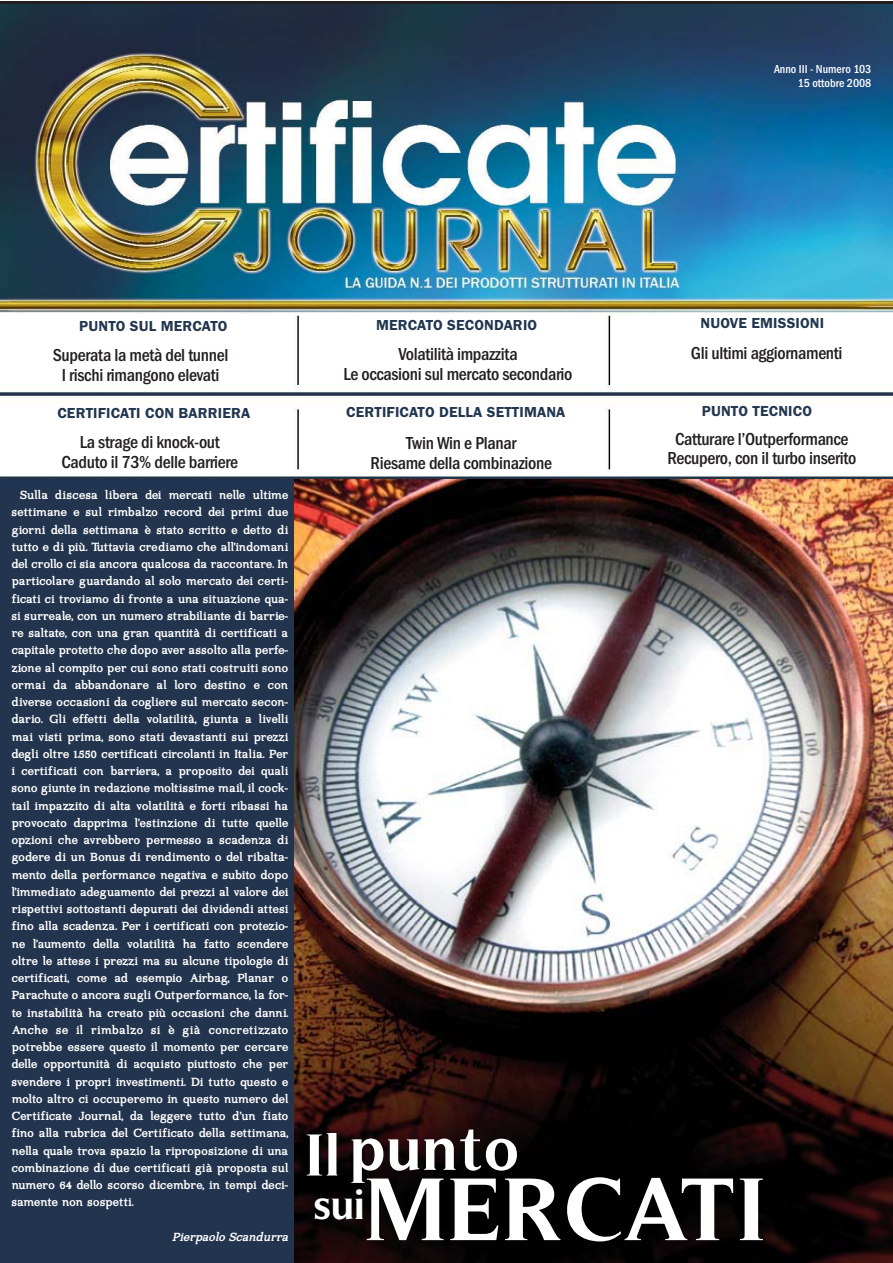
<style>
.page{position:relative;width:893px;height:1263px;background:#fff}
.page>*{position:absolute;margin:0;border:0;box-sizing:border-box;transform-origin:0 0}
.t1{font:700 90px "Timeless";letter-spacing:.015em;color:#fff}
.t2{font:700 63px "Timeless";letter-spacing:.015em;color:#fff}
.t3{font:700 60px "Timeless";color:#fff}
.t4{font:700 42px "Timeless";color:#fff}
.t5{font:500 condensed 18px/19.5px "Franklin Gothic";letter-spacing:-.02em;color:#231f20;text-align:center}
.t6{font:600 15px "Franklin Gothic";letter-spacing:.01em;color:#21364f}
.t7{font:700 13.5px/17.2px "Imprimerie";letter-spacing:-.015em;color:#fff;text-align:justify}
.t8{font:italic 700 13.5px "Imprimerie";color:#fff}
.t9{font:500 condensed 12px/14.4px "Franklin Gothic";color:#fff;text-align:right}
</style>
<div class="page">
<img style="left:0;top:4px;width:893px;height:1259px">
<img style="left:294px;top:479px;width:599px;height:784px">
<p class="t9" style="left:774px;top:63px;width:99px">Anno III - Numero 103<br>15 ottobre 2008</p>
<p class="t6" style="left:79px;top:321px;width:150px">PUNTO SUL MERCATO</p>
<h3 class="t5" style="left:53px;top:347px;width:177px">Superata la metà del tunnel<br>I rischi rimangono elevati</h3>
<p class="t6" style="left:57px;top:407px;width:194px">CERTIFICATI CON BARRIERA</p>
<h3 class="t5" style="left:61px;top:434px;width:178px">La strage di knock-out<br>Caduto il 73% delle barriere</h3>
<p class="t7" style="left:12px;top:487px;width:278px;text-indent:9px">Sulla discesa libera dei mercati nelle ultime settimane e sul rimbalzo record dei primi due giorni della settimana è stato scritto e detto di tutto e di più. Tuttavia crediamo che all’indomani del crollo ci sia ancora qualcosa da raccontare. In particolare guardando al solo mercato dei certi&shy;ficati ci troviamo di fronte a una situazione qua&shy;si surreale, con un numero strabiliante di barrie&shy;re saltate, con una gran quantità di certificati a capitale protetto che dopo aver assolto alla perfe&shy;zione al compito per cui sono stati costruiti sono ormai da abbandonare al loro destino e con diverse occasioni da cogliere sul mercato secon&shy;dario. Gli effetti della volatilità, giunta a livelli mai visti prima, sono stati devastanti sui prezzi degli oltre 1.550 certificati circolanti in Italia. Per i certificati con barriera, a proposito dei quali sono giunte in redazione moltissime mail, il cock&shy;tail impazzito di alta volatilità e forti ribassi ha provocato dapprima l’estinzione di tutte quelle opzioni che avrebbero permesso a scadenza di godere di un Bonus di rendimento o del ribalta&shy;mento della performance negativa e subito dopo l’immediato adeguamento dei prezzi al valore dei rispettivi sottostanti depurati dei dividendi attesi fino alla scadenza. Per i certificati con protezio&shy;ne l’aumento della volatilità ha fatto scendere oltre le attese i prezzi ma su alcune tipologie di certificati, come ad esempio Airbag, Planar o Parachute o ancora sugli Outperformance, la for&shy;te instabilità ha creato più occasioni che danni.<br>Anche se il rimbalzo si è già concretizzato potrebbe essere questo il momento per cercare delle opportunità di acquisto piuttosto che per svendere i propri investimenti. Di tutto questo e molto altro ci occuperemo in questo numero del Certificate Journal, da leggere tutto d’un fiato fino alla rubrica del Certificato della settimana, nella quale trova spazio la riproposizione di una combinazione di due certificati già proposta sul numero 64 dello scorso dicembre, in tempi deci&shy;samente non sospetti.</p>
<p class="t8" style="left:172px;top:1232px;width:120px">Pierpaolo Scandurra</p>
<p class="t6" style="left:376px;top:320px;width:163px">MERCATO SECONDARIO</p>
<h3 class="t5" style="left:343px;top:346px;width:231px">Volatilità impazzita<br>Le occasioni sul mercato secondario</h3>
<p class="t6" style="left:346px;top:407px;width:221px">CERTIFICATO DELLA SETTIMANA</p>
<h3 class="t5" style="left:370px;top:435px;width:183px">Twin Win e Planar<br>Riesame della combinazione</h3>
<p class="t6" style="left:700px;top:318px;width:125px">NUOVE EMISSIONI</p>
<h3 class="t5" style="left:691px;top:345px;width:153px">Gli ultimi aggiornamenti</h3>
<p class="t6" style="left:702px;top:406px;width:111px">PUNTO TECNICO</p>
<h3 class="t5" style="left:667px;top:431px;width:190px">Catturare l’Outperformance<br>Recupero, con il turbo inserito</h3>
<h2 class="t2" style="left:351px;top:1125px;width:171px">punto</h2>
<h3 class="t3" style="left:306px;top:1133px;width:36px">Il</h3>
<h1 class="t1" style="left:366px;top:1176px;width:403px">MERCATI</h1>
<h3 class="t4" style="left:314px;top:1190px;width:52px">sui</h3>
</div>
